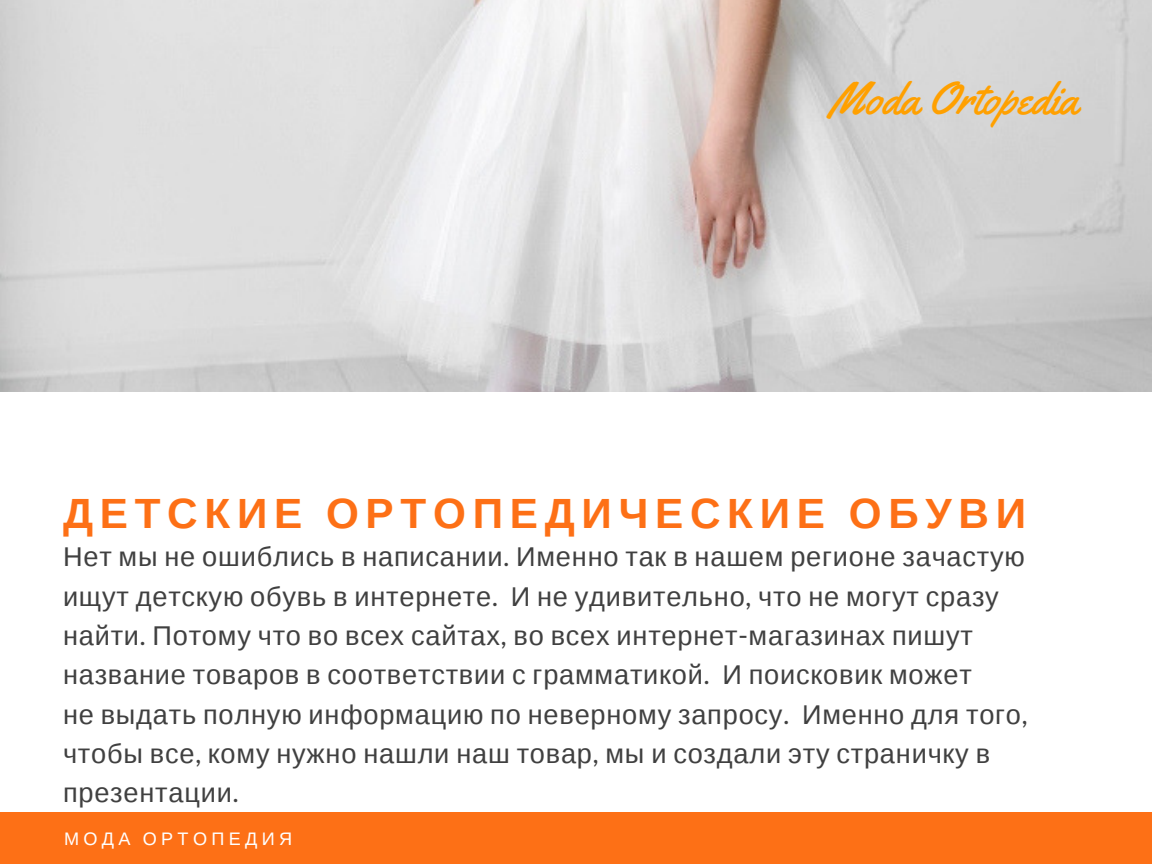
<style>
.page{position:relative;width:1152px;height:864px;background:#fff}
.page>*{position:absolute;margin:0;border:0;box-sizing:border-box;transform-origin:0 0}
.t1{font:45.3px "Yellowtail";color:#ffa000}
.t2{font:700 42.3px "Liberation Sans";letter-spacing:.16em;color:#fd7016}
.t3{font:27.15px/39.3px "Liberation Sans";letter-spacing:.03em;color:#404040}
.t4{font:18.15px "Liberation Sans";letter-spacing:.24em;color:#fff}
.s1{font-family:"Lato"}
</style>
<div class="page">
<img style="left:0;top:0;width:1152px;height:392px">
<div style="left:0;top:812px;width:1152px;height:52px;background:#fd7016"></div>
<h1 class="t1" style="left:831px;top:70px;width:249px">Moda Ortopedia</h1>
<h2 class="t2" style="left:63px;top:489px;width:965px">ДЕТСКИЕ ОРТОПЕДИЧЕСКИЕ ОБУВИ</h2>
<p class="t3" style="left:63px;top:537px;width:966px">Нет мы не ошиблись в написании<span class="s1">.</span> Именно так в нашем регионе зачастую ищут детскую обувь в интернете<span class="s1">.</span> И не удивительно<span class="s1">,</span> что не могут сразу найти<span class="s1">.</span> Потому что во всех сайтах<span class="s1">,</span> во всех интернет<span class="s1">-</span>магазинах пишут название товаров в соответствии с грамматикой<span class="s1">.</span> И поисковик может<br>не выдать полную информацию по неверному запросу<span class="s1">.</span> Именно для того<span class="s1">, </span>чтобы все<span class="s1">,</span> кому нужно нашли наш товар<span class="s1">,</span> мы и создали эту страничку в презентации<span class="s1">.</span></p>
<p class="t4" style="left:64px;top:828px;width:230px">МОДА ОРТОПЕДИЯ</p>
</div>
